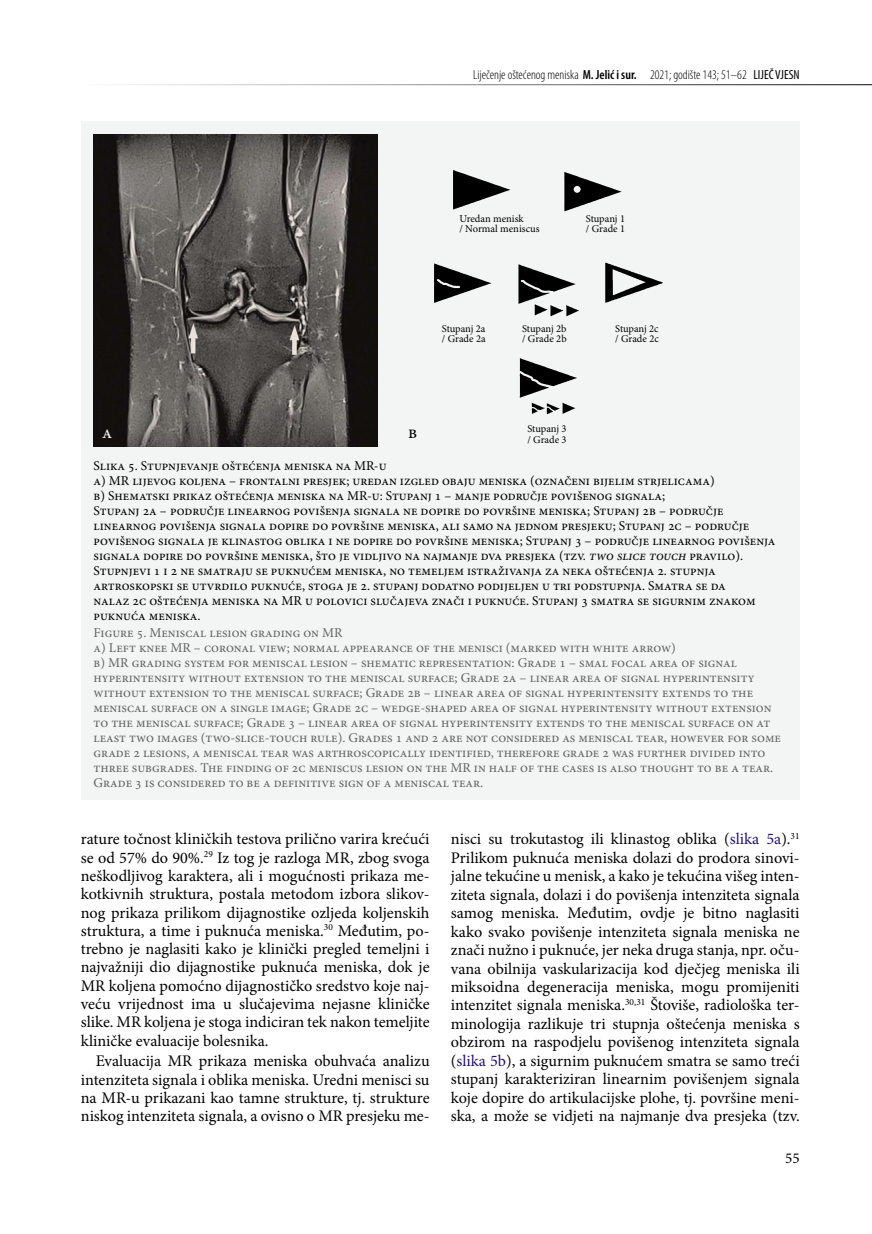
<style>
.page{position:relative;width:872px;height:1234px;background:#fff}
.page>*{position:absolute;margin:0;border:0;box-sizing:border-box;transform-origin:0 0}
.t1{font:18px "Minion Pro";color:#fff}
.t2{font:18px "Minion Pro";color:#000}
.t3{font:16.2px/18.5px "Minion Pro";color:#000;text-align:justify}
.t4{font:15px "Minion Pro";color:#000}
.t5{font:13.5px/15px "Minion Pro";color:#646365}
.t6{font:13.5px/15px "Minion Pro";color:#000}
.t7{font:300 condensed 13.2px "Myriad Pro";color:#000}
.t8{font:10.5px/10.5px "Minion Pro";letter-spacing:-.01em;color:#000}
.s1{font-weight:600}
.s2{font-weight:400}
.s3{font-style:italic}
.s4{color:#231177}
</style>
<div class="page">
<hr style="left:81px;top:84px;width:791px;height:1px;background:#000">
<div style="left:81px;top:121px;width:718px;height:678px;background:#f3f4f4"></div>
<img style="left:94px;top:134px;width:284px;height:313px">
<img style="left:434px;top:170px;width:229px;height:245px">
<p class="t7" style="left:473px;top:67px;width:328px">Liječenje oštećenog meniska <span class="s1">M. Jelić i sur.</span> 2021; godište 143; 51–62 <span class="s2">LIJEČ VJESN</span></p>
<p class="t8" style="left:459px;top:213px;width:82px">Uredan menisk<br>/ Normal meniscus</p>
<p class="t8" style="left:586px;top:213px;width:41px">Stupanj 1 / Grade 1</p>
<p class="t8" style="left:442px;top:323px;width:45px">Stupanj 2a / Grade 2a</p>
<p class="t1" style="left:102px;top:420px;width:12px">a</p>
<p class="t2" style="left:408px;top:420px;width:11px">b</p>
<p class="t8" style="left:522px;top:323px;width:46px">Stupanj 2b / Grade 2b</p>
<p class="t8" style="left:527px;top:423px;width:41px">Stupanj 3 / Grade 3</p>
<p class="t8" style="left:615px;top:323px;width:45px">Stupanj 2c / Grade 2c</p>
<p class="t6" style="left:94px;top:457px;width:683px">Slika 5. Stupnjevanje oštećenja meniska na MR-u<br>a) MR lijevog koljena – frontalni presjek; uredan izgled obaju meniska (označeni bijelim strjelicama)<br>b) Shematski prikaz oštećenja meniska na MR-u: Stupanj 1 – manje područje povišenog signala;<br>Stupanj 2a – područje linearnog povišenja signala ne dopire do površine meniska; Stupanj 2b – područje linearnog povišenja signala dopire do površine meniska, ali samo na jednom presjeku; Stupanj 2c – područje povišenog signala je klinastog oblika i ne dopire do površine meniska; Stupanj 3 – područje linearnog povišenja signala dopire do površine meniska, što je vidljivo na najmanje dva presjeka (tzv. <span class="s3">two slice touch</span> pravilo).<br>Stupnjevi 1 i 2 ne smatraju se puknućem meniska, no temeljem istraživanja za neka oštećenja 2. stupnja artroskopski se utvrdilo puknuće, stoga je 2. stupanj dodatno podijeljen u tri podstupnja. Smatra se da<br>nalaz 2c oštećenja meniska na MR u polovici slučajeva znači i puknuće. Stupanj 3 smatra se sigurnim znakom puknuća meniska.</p>
<p class="t5" style="left:94px;top:625px;width:689px">Figure 5. Meniscal lesion grading on MR<br>a) Left knee MR – coronal view; normal appearance of the menisci (marked with white arrow)<br>b) MR grading system for meniscal lesion – shematic representation: Grade 1 – smal focal area of signal hyperintensity without extension to the meniscal surface; Grade 2a – linear area of signal hyperintensity without extension to the meniscal surface; Grade 2b – linear area of signal hyperintensity extends to the meniscal surface on a single image; Grade 2c – wedge-shaped area of signal hyperintensity without extension to the meniscal surface; Grade 3 – linear area of signal hyperintensity extends to the meniscal surface on at least two images (two-slice-touch rule). Grades 1 and 2 are not considered as meniscal tear, however for some grade 2 lesions, a meniscal tear was arthroscopically identified, therefore grade 2 was further divided into three subgrades. The finding of 2c meniscus lesion on the MR in half of the cases is also thought to be a tear.<br>Grade 3 is considered to be a definitive sign of a meniscal tear.</p>
<p class="t3" style="left:81px;top:830px;width:350px">rature točnost kliničkih testova prilično varira krećući se od 57% do 90%.<sup>29</sup> Iz tog je razloga MR, zbog svoga neškodljivog karaktera, ali i mogućnosti prikaza me&shy;kotkivnih struktura, postala metodom izbora slikov&shy;nog prikaza prilikom dijagnostike ozljeda koljenskih struktura, a time i puknuća meniska.<sup>30</sup> Međutim, po&shy;trebno je naglasiti kako je klinički pregled temeljni i najvažniji dio dijagnostike puknuća meniska, dok je MR koljena pomoćno dijagnostičko sredstvo koje naj&shy;veću vrijednost ima u slučajevima nejasne kliničke slike. MR koljena je stoga indiciran tek nakon temeljite kliničke evaluacije bolesnika.</p>
<p class="t3" style="left:81px;top:1051px;width:350px;text-indent:15px">Evaluacija MR prikaza meniska obuhvaća analizu intenziteta signala i oblika meniska. Uredni menisci su na MR-u prikazani kao tamne strukture, tj. strukture niskog intenziteta signala, a ovisno o MR presjeku me-</p>
<p class="t3" style="left:451px;top:829px;width:350px">nisci su trokutastog ili klinastog oblika (<span class="s4">slika 5a</span>).<sup>31<br></sup>Prilikom puknuća meniska dolazi do prodora sinovi&shy;jalne tekućine u menisk, a kako je tekućina višeg inten&shy;ziteta signala, dolazi i do povišenja intenziteta signala samog meniska. Međutim, ovdje je bitno naglasiti kako svako povišenje intenziteta signala meniska ne znači nužno i puknuće, jer neka druga stanja, npr. oču&shy;vana obilnija vaskularizacija kod dječjeg meniska ili miksoidna degeneracija meniska, mogu promijeniti intenzitet signala meniska.<sup>30,31</sup> Štoviše, radiološka ter&shy;minologija razlikuje tri stupnja oštećenja meniska s obzirom na raspodjelu povišenog intenziteta signala (<span class="s4">slika 5b</span>), a sigurnim puknućem smatra se samo treći stupanj karakteriziran linearnim povišenjem signala koje dopire do artikulacijske plohe, tj. površine meni&shy;ska, a može se vidjeti na najmanje dva presjeka (tzv.</p>
<p class="t4" style="left:785px;top:1147px;width:16px">55</p>
</div>
